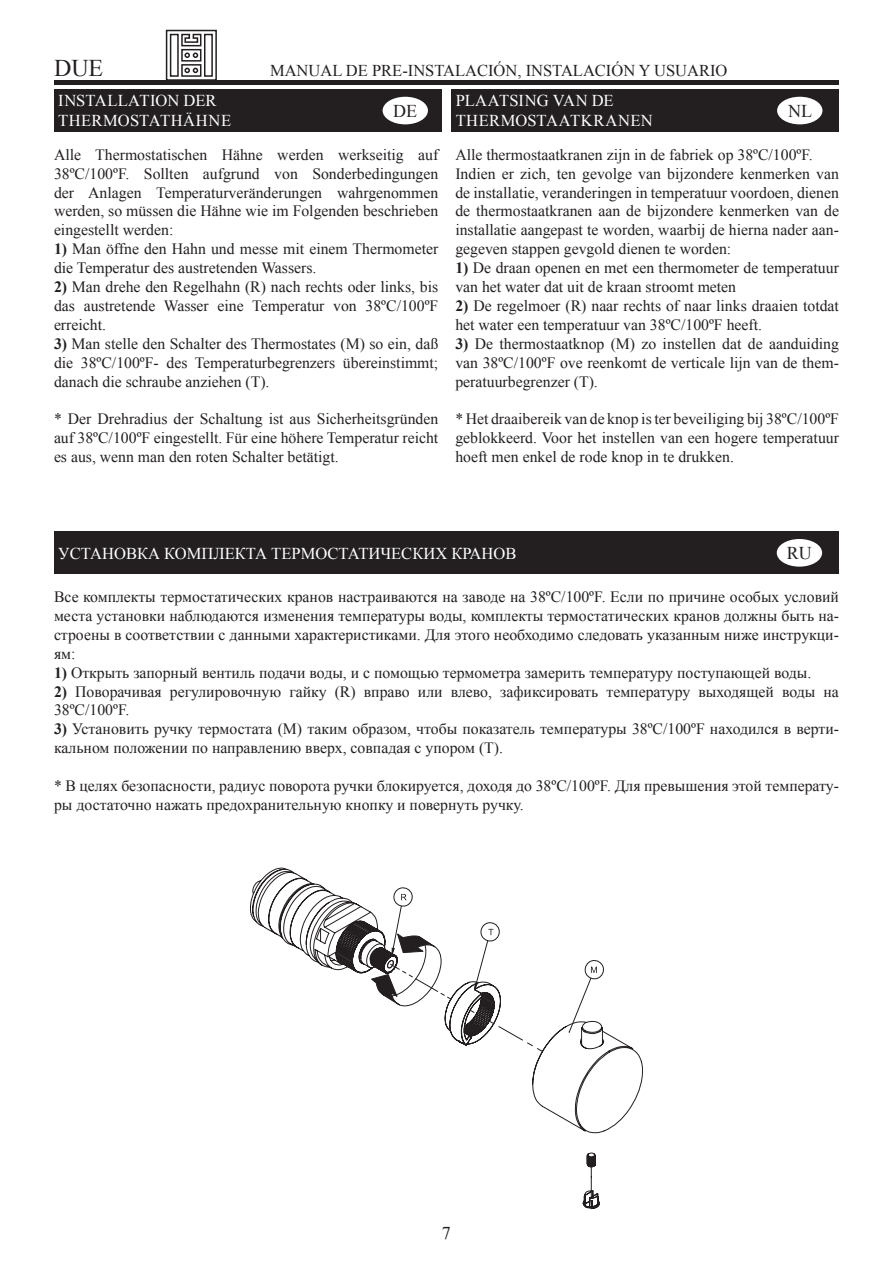
<style>
.page{position:relative;width:893px;height:1263px;background:#fff}
.page>*{position:absolute;margin:0;border:0;box-sizing:border-box;transform-origin:0 0}
.t1{font:24px "Times New Roman";color:#231f20}
.t2{font:18px "Times New Roman";color:#231f20}
.t3{font:16.5px/19.8px "Times New Roman";color:#fff}
.t4{font:16.5px "Times New Roman";color:#231f20}
.t5{font:15.75px/18.9px "Times New Roman";color:#231f20;text-align:justify}
.s1{font-weight:700}
</style>
<div class="page">
<hr style="left:54px;top:81px;width:785px;height:4px;background:#231f20">
<svg style="left:165px;top:29px;width:53px;height:52px"></svg>
<div style="left:54px;top:89px;width:387px;height:43px;background:#231f20"></div>
<div style="left:383px;top:97px;width:45px;height:27px;background:#fff;border-radius:50%"></div>
<div style="left:452px;top:89px;width:387px;height:43px;background:#231f20"></div>
<div style="left:777px;top:97px;width:45px;height:27px;background:#fff;border-radius:50%"></div>
<div style="left:54px;top:531px;width:785px;height:43px;background:#231f20"></div>
<div style="left:777px;top:539px;width:45px;height:28px;background:#fff;border-radius:50%"></div>
<svg style="left:250px;top:867px;width:393px;height:342px"></svg>
<svg style="left:583px;top:1167px;width:17px;height:41px"></svg>
<svg style="left:371px;top:887px;width:233px;height:165px"></svg>
<h1 class="t1" style="left:54px;top:52px;width:51px">DUE</h1>
<p class="t4" style="left:270px;top:60px;width:459px">MANUAL DE PRE-INSTALACIÓN, INSTALACIÓN Y USUARIO</p>
<p class="t3" style="left:58px;top:91px;width:175px">INSTALLATION DER<br>THERMOSTATHÄHNE</p>
<p class="t2" style="left:393px;top:99px;width:25px">DE</p>
<p class="t5" style="left:54px;top:145px;width:386px">Alle Thermostatischen Hähne werden werkseitig auf 38ºC/100ºF. Sollten aufgrund von Sonderbedingungen der Anlagen Temperaturveränderungen wahrgenommen werden, so müssen die Hähne wie im Folgenden beschrieben eingestellt werden:</p>
<p class="t5" style="left:54px;top:239px;width:386px"><span class="s1">1)</span> Man öffne den Hahn und messe mit einem Thermometer die Temperatur des austretenden Wassers.</p>
<p class="t5" style="left:54px;top:277px;width:386px"><span class="s1">2)</span> Man drehe den Regelhahn (R) nach rechts oder links, bis das austretende Wasser eine Temperatur von 38ºC/100ºF erreicht.</p>
<p class="t5" style="left:54px;top:334px;width:386px"><span class="s1">3)</span> Man stelle den Schalter des Thermostates (M) so ein, daß die 38ºC/100ºF- des Temperaturbegrenzers übereinstimmt; danach die schraube anziehen (T).</p>
<p class="t5" style="left:54px;top:409px;width:386px">* Der Drehradius der Schaltung ist aus Sicherheitsgründen auf 38ºC/100ºF eingestellt. Für eine höhere Temperatur reicht es aus, wenn man den roten Schalter betätigt.</p>
<p class="t3" style="left:456px;top:91px;width:199px">PLAATSING VAN DE<br>THERMOSTAATKRANEN</p>
<p class="t2" style="left:788px;top:99px;width:25px">NL</p>
<p class="t5" style="left:455px;top:145px;width:385px;text-align:left">Alle thermostaatkranen zijn in de fabriek op 38ºC/100ºF.<br>Indien er zich, ten gevolge van bijzondere kenmerken van de installatie, veranderingen in temperatuur voordoen, dienen de thermostaatkranen aan de bijzondere kenmerken van de installatie aangepast te worden, waarbij de hierna nader aan&shy;gegeven stappen gevgold dienen te worden:</p>
<p class="t5" style="left:455px;top:258px;width:385px"><span class="s1">1)</span> De draan openen en met een thermometer de temperatuur van het water dat uit de kraan stroomt meten</p>
<p class="t5" style="left:455px;top:296px;width:385px"><span class="s1">2)</span> De regelmoer (R) naar rechts of naar links draaien totdat het water een temperatuur van 38ºC/100ºF heeft.</p>
<p class="t5" style="left:455px;top:334px;width:385px"><span class="s1">3)</span> De thermostaatknop (M) zo instellen dat de aanduiding van 38ºC/100ºF ove reenkomt de verticale lijn van de them&shy;peratuurbegrenzer (T).</p>
<p class="t5" style="left:455px;top:409px;width:385px">* Het draaibereik van de knop is ter beveiliging bij 38ºC/100ºF geblokkeerd. Voor het instellen van een hogere temperatuur hoeft men enkel de rode knop in te drukken.</p>
<p class="t3" style="left:58px;top:543px;width:460px">УСТАНОВКА КОМПЛЕКТА ТЕРМОСТАТИЧЕСКИХ КРАНОВ</p>
<p class="t2" style="left:787px;top:541px;width:27px">RU</p>
<p class="t5" style="left:54px;top:587px;width:786px">Все комплекты термостатических кранов настраиваются на заводе на 38ºC/100ºF. Если по причине особых условий места установки наблюдаются изменения температуры воды, комплекты термостатических кранов должны быть на&shy;строены в соответствии с данными характеристиками. Для этого необходимо следовать указанным ниже инструкци&shy;ям:</p>
<p class="t5" style="left:54px;top:663px;width:759px"><span class="s1">1)</span> Открыть запорный вентиль подачи воды, и с помощью термометра замерить температуру поступающей воды.</p>
<p class="t5" style="left:54px;top:681px;width:786px"><span class="s1">2)</span> Поворачивая регулировочную гайку (R) вправо или влево, зафиксировать температуру выходящей воды на<br>38ºC/100ºF.</p>
<p class="t5" style="left:54px;top:719px;width:786px"><span class="s1">3)</span> Установить ручку термостата (M) таким образом, чтобы показатель температуры 38ºC/100ºF находился в верти&shy;кальном положении по направлению вверх, совпадая с упором (T).</p>
<p class="t5" style="left:54px;top:776px;width:786px">* В целях безопасности, радиус поворота ручки блокируется, доходя до 38ºC/100ºF. Для превышения этой температу&shy;ры достаточно нажать предохранительную кнопку и повернуть ручку.</p>
<p class="t2" style="left:442px;top:1221px;width:10px">7</p>
</div>
